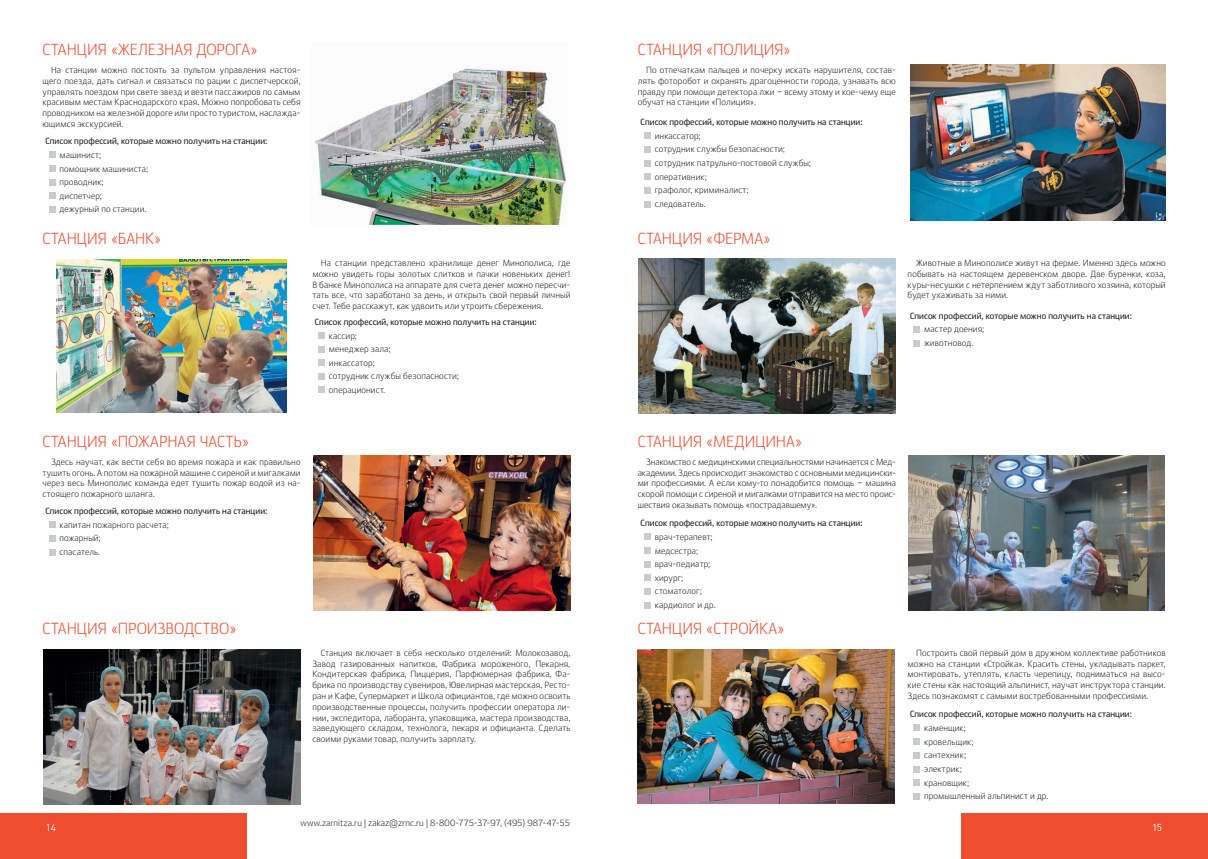
<style>
.page{position:relative;width:1208px;height:859px;background:#fff}
.page>*{position:absolute;margin:0;border:0;box-sizing:border-box;transform-origin:0 0}
.t1{font:16px "Ekibastuz";letter-spacing:-.02em;color:#ef4d2f;scale:.9 1}
.t2{font:10px "DIN Pro";color:#fff}
.t3{font:9px/10.8px "Ekibastuz";letter-spacing:.015em;color:#231f20;text-align:justify;scale:.9 1}
.t4{font:700 9px "Ekibastuz";letter-spacing:.015em;color:#231f20;scale:.9 1}
</style>
<div class="page">
<div style="left:961px;top:814px;width:247px;height:45px;background:#ef4d2f"></div>
<div style="left:0;top:814px;width:247px;height:45px;background:#ef4d2f"></div>
<img style="left:313px;top:456px;width:257px;height:154px">
<img style="left:43px;top:649px;width:257px;height:155px">
<svg style="left:49px;top:152px;width:6px;height:6px"></svg>
<div style="left:318px;top:332px;width:7px;height:7px;background:#c7cccc"></div>
<svg style="left:49px;top:522px;width:6px;height:6px"></svg>
<div style="left:49px;top:165px;width:6px;height:7px;background:#c7cccc"></div>
<div style="left:318px;top:346px;width:7px;height:6px;background:#c7cccc"></div>
<svg style="left:49px;top:535px;width:6px;height:6px"></svg>
<svg style="left:49px;top:179px;width:6px;height:6px"></svg>
<div style="left:318px;top:360px;width:7px;height:6px;background:#c7cccc"></div>
<svg style="left:49px;top:549px;width:6px;height:6px"></svg>
<svg style="left:49px;top:193px;width:6px;height:6px"></svg>
<div style="left:318px;top:373px;width:7px;height:6px;background:#c7cccc"></div>
<svg style="left:49px;top:206px;width:6px;height:6px"></svg>
<div style="left:318px;top:387px;width:7px;height:6px;background:#c7cccc"></div>
<img style="left:315px;top:65px;width:251px;height:160px">
<img style="left:57px;top:259px;width:229px;height:153px">
<img style="left:639px;top:259px;width:256px;height:155px">
<img style="left:908px;top:456px;width:256px;height:154px">
<svg style="left:644px;top:133px;width:6px;height:6px"></svg>
<div style="left:913px;top:326px;width:7px;height:6px;background:#c7cccc"></div>
<div style="left:913px;top:340px;width:7px;height:7px;background:#c7cccc"></div>
<svg style="left:644px;top:534px;width:6px;height:6px"></svg>
<div style="left:913px;top:725px;width:7px;height:6px;background:#c7cccc"></div>
<svg style="left:644px;top:575px;width:6px;height:6px"></svg>
<div style="left:913px;top:766px;width:7px;height:6px;background:#c7cccc"></div>
<svg style="left:644px;top:146px;width:6px;height:6px"></svg>
<div style="left:644px;top:547px;width:6px;height:7px;background:#c7cccc"></div>
<div style="left:913px;top:738px;width:7px;height:7px;background:#c7cccc"></div>
<div style="left:644px;top:588px;width:6px;height:7px;background:#c7cccc"></div>
<div style="left:913px;top:779px;width:7px;height:7px;background:#c7cccc"></div>
<svg style="left:644px;top:160px;width:6px;height:6px"></svg>
<svg style="left:644px;top:561px;width:6px;height:6px"></svg>
<div style="left:913px;top:752px;width:7px;height:6px;background:#c7cccc"></div>
<svg style="left:644px;top:602px;width:6px;height:6px"></svg>
<div style="left:913px;top:793px;width:7px;height:7px;background:#c7cccc"></div>
<div style="left:644px;top:173px;width:6px;height:7px;background:#c7cccc"></div>
<svg style="left:644px;top:187px;width:6px;height:6px"></svg>
<div style="left:644px;top:201px;width:6px;height:7px;background:#c7cccc"></div>
<img style="left:910px;top:64px;width:255px;height:156px">
<img style="left:638px;top:649px;width:256px;height:155px">
<h1 class="t1" style="left:43px;top:39px;width:241px">СТАНЦИЯ «ЖЕЛЕЗНАЯ ДОРОГА»</h1>
<h1 class="t1" style="left:638px;top:39px;width:172px">СТАНЦИЯ «ПОЛИЦИЯ»</h1>
<p class="t3" style="left:43px;top:65px;width:288px;text-indent:9px">На станции можно постоять за пультом управления настоя&shy;щего поезда, дать сигнал и связаться по рации с диспетчерской, управлять поездом при свете звезд и везти пассажиров по самым красивым местам Краснодарского края. Можно попробовать себя проводником на железной дороге или просто туристом, наслажда&shy;ющимся экскурсией.</p>
<p class="t4" style="left:45px;top:136px;width:248px">Список профессий, которые можно получить на станции:</p>
<p class="t3" style="left:60px;top:148px;width:100px;line-height:13.6px;text-align:left">машинист;<br>помощник машиниста; проводник; диспетчер;<br>дежурный по станции.</p>
<p class="t3" style="left:638px;top:65px;width:288px;text-indent:9px">По отпечаткам пальцев и почерку искать нарушителя, состав&shy;лять фоторобот и охранять драгоценности города, узнавать всю правду при помощи детектора лжи – всему этому и кое-чему еще обучат на станции «Полиция».</p>
<p class="t4" style="left:640px;top:117px;width:248px">Список профессий, которые можно получить на станции:</p>
<p class="t3" style="left:655px;top:129px;width:175px;line-height:13.6px;text-align:left">инкассатор;<br>сотрудник службы безопасности; сотрудник патрульно-постовой службы; оперативник;<br>графолог, криминалист;<br>следователь.</p>
<h1 class="t1" style="left:43px;top:229px;width:134px">СТАНЦИЯ «БАНК»</h1>
<h1 class="t1" style="left:638px;top:229px;width:149px">СТАНЦИЯ «ФЕРМА»</h1>
<p class="t3" style="left:312px;top:257px;width:288px;text-indent:9px">На станции представлено хранилище денег Минополиса, где можно увидеть горы золотых слитков и пачки новеньких денег!<br>В банке Минополиса на аппарате для счета денег можно пересчи&shy;тать все, что заработано за день, и открыть свой первый личный счет. Тебе расскажут, как удвоить или утроить сбережения.</p>
<p class="t4" style="left:315px;top:316px;width:248px">Список профессий, которые можно получить на станции:</p>
<p class="t3" style="left:329px;top:329px;width:146px;line-height:13.6px;text-align:left">кассир;<br>менеджер зала;<br>инкассатор;<br>сотрудник службы безопасности; операционист.</p>
<p class="t3" style="left:907px;top:257px;width:288px;text-indent:9px">Животные в Минополисе живут на ферме. Именно здесь можно побывать на настоящем деревенском дворе. Две буренки, коза, куры-несушки с нетерпением ждут заботливого хозяина, который будет ухаживать за ними.</p>
<p class="t4" style="left:910px;top:310px;width:248px">Список профессий, которые можно получить на станции:</p>
<p class="t3" style="left:924px;top:322px;width:68px;line-height:13.6px">мастер доения; животновод.</p>
<h1 class="t1" style="left:43px;top:432px;width:231px">СТАНЦИЯ «ПОЖАРНАЯ ЧАСТЬ»</h1>
<h1 class="t1" style="left:638px;top:432px;width:185px">СТАНЦИЯ «МЕДИЦИНА»</h1>
<p class="t3" style="left:43px;top:456px;width:288px;text-indent:9px">Здесь научат, как вести себя во время пожара и как правильно тушить огонь. А потом на пожарной машине с сиреной и мигалками через весь Минополис команда едет тушить пожар водой из на&shy;стоящего пожарного шланга.</p>
<p class="t4" style="left:45px;top:506px;width:248px">Список профессий, которые можно получить на станции:</p>
<p class="t3" style="left:60px;top:518px;width:123px;line-height:13.6px;text-align:left">капитан пожарного расчета; пожарный;<br>спасатель.</p>
<p class="t3" style="left:638px;top:456px;width:288px;text-indent:9px">Знакомство с медицинскими специальностями начинается с Мед&shy;академии. Здесь происходит знакомство с основными медицински&shy;ми профессиями. А если кому-то понадобится помощь – машина скорой помощи с сиреной и мигалками отправится на место проис&shy;шествия оказывать помощь «пострадавшему».</p>
<p class="t4" style="left:640px;top:518px;width:248px">Список профессий, которые можно получить на станции:</p>
<p class="t3" style="left:655px;top:530px;width:69px;line-height:13.6px;text-align:left">врач-терапевт; медсестра; врач-педиатр; хирург; стоматолог; кардиолог и др.</p>
<h1 class="t1" style="left:43px;top:618px;width:217px">СТАНЦИЯ «ПРОИЗВОДСТВО»</h1>
<h1 class="t1" style="left:638px;top:618px;width:165px">СТАНЦИЯ «СТРОЙКА»</h1>
<p class="t3" style="left:312px;top:647px;width:288px;text-indent:9px">Станция включает в себя несколько отделений: Молокозавод, Завод газированных напитков, Фабрика мороженого, Пекарня, Кондитерская фабрика, Пиццерия, Парфюмерная фабрика, Фа&shy;брика по производству сувениров, Ювелирная мастерская, Ресто&shy;ран и Кафе, Супермаркет и Школа официантов, где можно освоить производственные процессы, получить профессии оператора ли&shy;нии, экспедитора, лаборанта, упаковщика, мастера производства, заведующего складом, технолога, пекаря и официанта. Сделать своими руками товар, получить зарплату.</p>
<p class="t3" style="left:907px;top:647px;width:288px;text-indent:9px">Построить свой первый дом в дружном коллективе работников можно на станции «Стройка». Красить стены, укладывать паркет, монтировать, утеплять, класть черепицу, подниматься на высо&shy;кие стены как настоящий альпинист, научат инструктора станции.<br>Здесь познакомят с самыми востребованными профессиями.</p>
<p class="t4" style="left:910px;top:709px;width:248px">Список профессий, которые можно получить на станции:</p>
<p class="t3" style="left:924px;top:721px;width:140px;line-height:13.6px;text-align:left">каменщик;<br>кровельщик;<br>сантехник;<br>электрик;<br>крановщик;<br>промышленный альпинист и др.</p>
<p class="t3" style="left:300px;top:817px;width:301px">www.zarnitza.ru | zakaz@zrnc.ru | 8-800-775-37-97, (495) 987-47-55</p>
<p class="t2" style="left:46px;top:821px;width:12px">14</p>
<p class="t2" style="left:1152px;top:821px;width:12px">15</p>
</div>
